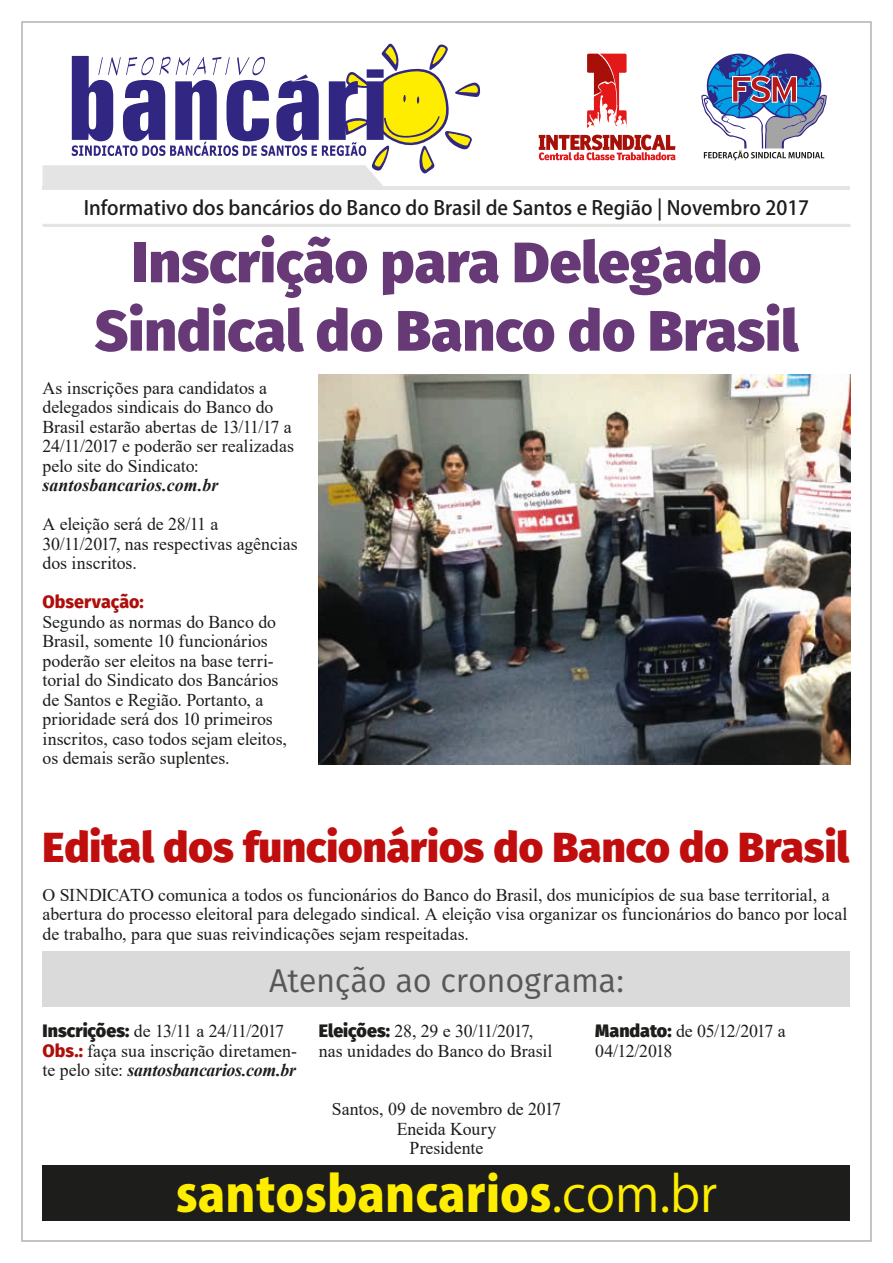
<style>
.page{position:relative;width:893px;height:1263px;background:#fff}
.page>*{position:absolute;margin:0;border:0;box-sizing:border-box;transform-origin:0 0}
.t1{font:800 57px/68.4px "Fira Sans";color:#673a77;text-align:center}
.t2{font:800 49.2px "Koz Go Pro";color:#ffed00}
.t3{font:800 42px "Fira Sans";color:#c00e0e}
.t4{font:33px "Fira Sans";letter-spacing:-.01em;color:#575756}
.t5{font:500 19.5px "Koz Go Pro";color:#1d1d1b}
.t6{font:18px/19.5px "Times New Roman";letter-spacing:-.005em;color:#1d1d1b}
.t7{font:18px/19.5px "Times New Roman";letter-spacing:-.035em;color:#1d1d1b}
.t8{font:italic 700 18px "Times New Roman";letter-spacing:.005em;color:#1d1d1b}
.t9{font:800 18px "Fira Sans";color:#ae0f0a}
.s1{font-family:"Fira Sans";font-weight:800}
.s2{font-family:"Fira Sans";font-weight:800;color:#ae0f0a}
.s3{font-weight:700;font-style:italic}
.s4{font-weight:400}
</style>
<div class="page">
<img style="left:319px;top:374px;width:531px;height:390px">
<svg style="left:43px;top:43px;width:437px;height:143px"></svg>
<hr style="left:43px;top:186px;width:807px;height:3px;background:#e4e4e4">
<svg style="left:539px;top:135px;width:137px;height:25px"></svg>
<svg style="left:587px;top:54px;width:40px;height:74px"></svg>
<svg style="left:701px;top:54px;width:126px;height:106px"></svg>
<div style="left:43px;top:1165px;width:807px;height:55px;background:#1d1d1b"></div>
<hr style="left:43px;top:224px;width:807px;height:3px;background:#e4e4e3">
<div style="left:43px;top:951px;width:807px;height:55px;background:#dadada"></div>
<p class="t5" style="left:84px;top:195px;width:727px">Informativo dos bancários do Banco do Brasil de Santos e Região | Novembro 2017</p>
<h1 class="t1" style="left:95px;top:223px;width:705px">Inscrição para Delegado<br>Sindical do Banco do Brasil</h1>
<p class="t6" style="left:43px;top:377px;width:253px">As inscrições para candidatos a delegados sindicais do Banco do<br>Brasil estarão abertas de 13/11/17 a<br>24/11/2017 e poderão ser realizadas pelo site do Sindicato:</p>
<p class="t8" style="left:43px;top:472px;width:177px">santosbancarios.com.br</p>
<p class="t6" style="left:43px;top:514px;width:257px">A eleição será de 28/11 a<br>30/11/2017, nas respectivas agências dos inscritos.</p>
<p class="t9" style="left:43px;top:586px;width:103px">Observação:</p>
<p class="t6" style="left:43px;top:611px;width:246px">Segundo as normas do Banco do<br>Brasil, somente 10 funcionários poderão ser eleitos na base terri&shy;torial do Sindicato dos Bancários de Santos e Região. Portanto, a prioridade será dos 10 primeiros inscritos, caso todos sejam eleitos, os demais serão suplentes.</p>
<h3 class="t3" style="left:43px;top:809px;width:808px">Edital dos funcionários do Banco do Brasil</h3>
<p class="t6" style="left:43px;top:884px;width:806px">O SINDICATO comunica a todos os funcionários do Banco do Brasil, dos municípios de sua base territorial, a abertura do processo eleitoral para delegado sindical. A eleição visa organizar os funcionários do banco por local de trabalho, para que suas reivindicações sejam respeitadas.</p>
<h3 class="t4" style="left:269px;top:956px;width:356px">Atenção ao cronograma:</h3>
<p class="t6" style="left:43px;top:1021px;width:256px"><span class="s1">Inscrições:</span> de 13/11 a 24/11/2017<br><span class="s2">Obs.:</span> faça sua inscrição diretamen&shy;te pelo site: <span class="s3">santosbancarios.com.br</span></p>
<p class="t6" style="left:319px;top:1021px;width:235px"><span class="s1">Eleições:</span> 28, 29 e 30/11/2017, nas unidades do Banco do Brasil</p>
<p class="t7" style="left:595px;top:1021px;width:192px"><span class="s1">Mandato:</span> de 05/12/2017 a<br>04/12/2018</p>
<p class="t6" style="left:332px;top:1099px;width:231px;text-align:center">Santos, 09 de novembro de 2017<br>Eneida Koury<br>Presidente</p>
<h2 class="t2" style="left:176px;top:1161px;width:543px">santosbancarios<span class="s4">.com.br</span></h2>
</div>
